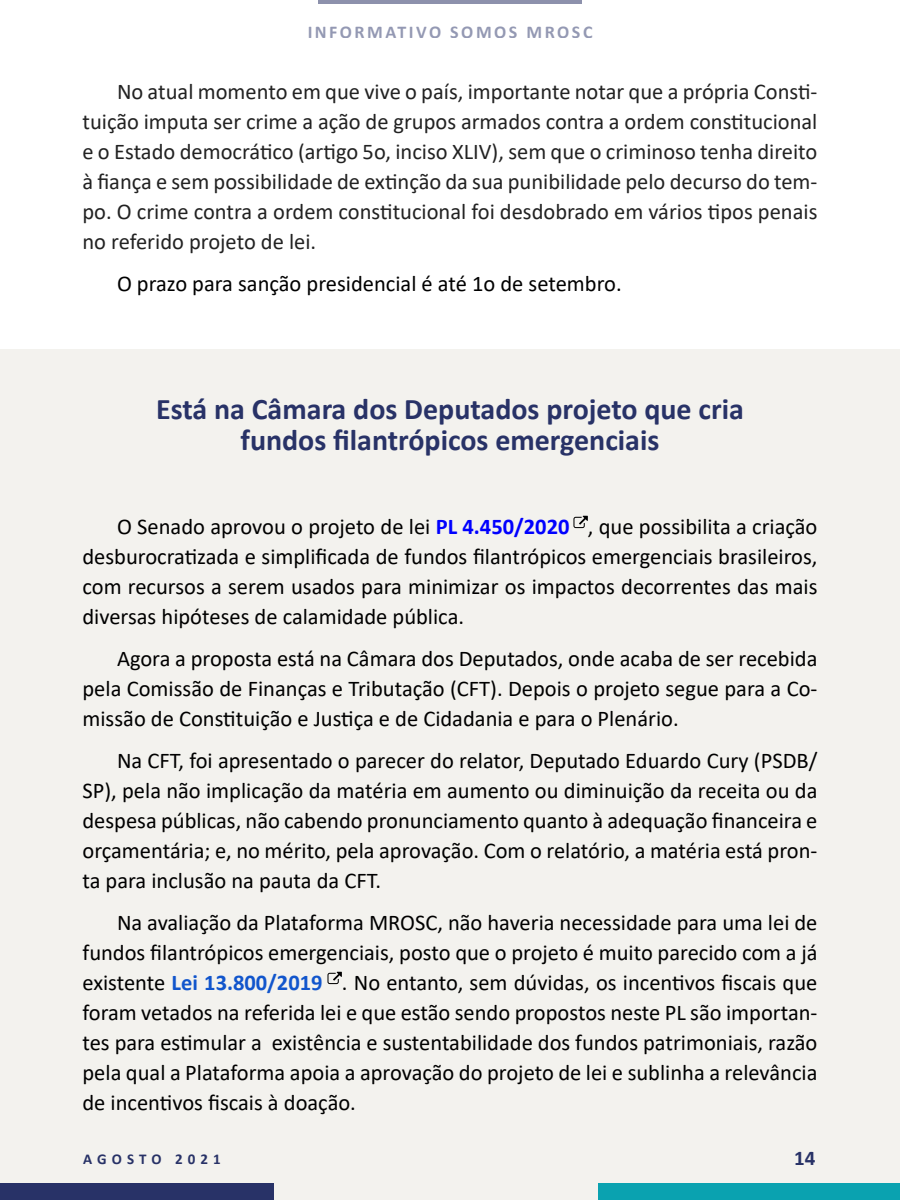
<style>
.page{position:relative;width:900px;height:1200px;background:#fff}
.page>*{position:absolute;margin:0;border:0;box-sizing:border-box;transform-origin:0 0}
.titulo{font:700 30px/31.5px "Calibri";color:#283267;text-align:center}
.t1{font:22.5px/30px "Calibri";color:#000;text-align:justify}
.t2{font:22.5px/30px "Calibri";color:#222;text-align:justify}
.t3{font:700 21px "Calibri";color:#283267}
.t4{font:700 18px "Calibri";letter-spacing:.14em;color:#283267}
.t5{font:700 15px "Calibri";letter-spacing:.34em;color:#283267}
.s1{font-weight:700;color:#00f}
.s2{font-weight:700;color:#15c}
</style>
<div class="page">
<div style="left:0;top:350px;width:900px;height:850px;background:#f3f2ee"></div>
<svg style="left:573px;top:516px;width:15px;height:12px"></svg>
<svg style="left:327px;top:972px;width:15px;height:12px"></svg>
<div style="left:598px;top:1184px;width:302px;height:16px;background:#0aa2b0"></div>
<div style="left:0;top:1184px;width:273px;height:16px;background:#283267"></div>
<hr style="left:318px;top:0;width:264px;height:4px;background:#8d91ac">
<p class="t4" style="left:307px;top:19px;width:287px">INFORMATIVO SOMOS MROSC</p>
<p class="t2" style="left:82px;top:76px;width:736px;text-indent:34px">No atual momento em que vive o país, importante notar que a própria Consti&shy;tuição imputa ser crime a ação de grupos armados contra a ordem constitucional e o Estado democrático (artigo 5o, inciso XLIV), sem que o criminoso tenha direito à fiança e sem possibilidade de extinção da sua punibilidade pelo decurso do tem&shy;po. O crime contra a ordem constitucional foi desdobrado em vários tipos penais no referido projeto de lei.</p>
<p class="t1" style="left:117px;top:268px;width:506px">O prazo para sanção presidencial é até 1o de setembro.</p>
<p class="titulo" style="left:156px;top:393px;width:589px">Está na Câmara dos Deputados projeto que cria fundos filantrópicos emergenciais</p>
<p class="t1" style="left:82px;top:511px;width:737px;text-indent:34px">O Senado aprovou o projeto de lei <span class="s1">PL 4.450/2020</span> , que possibilita a criação desburocratizada e simplificada de fundos filantrópicos emergenciais brasileiros, com recursos a serem usados para minimizar os impactos decorrentes das mais diversas hipóteses de calamidade pública.</p>
<p class="t1" style="left:82px;top:643px;width:736px;text-indent:34px">Agora a proposta está na Câmara dos Deputados, onde acaba de ser recebida pela Comissão de Finanças e Tributação (CFT). Depois o projeto segue para a Co&shy;missão de Constituição e Justiça e de Cidadania e para o Plenário.</p>
<p class="t1" style="left:82px;top:745px;width:737px;text-indent:34px">Na CFT, foi apresentado o parecer do relator, Deputado Eduardo Cury (PSDB/ SP), pela não implicação da matéria em aumento ou diminuição da receita ou da despesa públicas, não cabendo pronunciamento quanto à adequação financeira e orçamentária; e, no mérito, pela aprovação. Com o relatório, a matéria está pron&shy;ta para inclusão na pauta da CFT.</p>
<p class="t1" style="left:82px;top:907px;width:737px;text-indent:34px">Na avaliação da Plataforma MROSC, não haveria necessidade para uma lei de fundos filantrópicos emergenciais, posto que o projeto é muito parecido com a já existente <span class="s2">Lei 13.800/2019</span> . No entanto, sem dúvidas, os incentivos fiscais que foram vetados na referida lei e que estão sendo propostos neste PL são importan&shy;tes para estimular a existência e sustentabilidade dos fundos patrimoniais, razão pela qual a Plataforma apoia a aprovação do projeto de lei e sublinha a relevância de incentivos fiscais à doação.</p>
<p class="t5" style="left:83px;top:1148px;width:139px">AGOSTO 2021</p>
<p class="t3" style="left:794px;top:1143px;width:23px">14</p>
</div>
